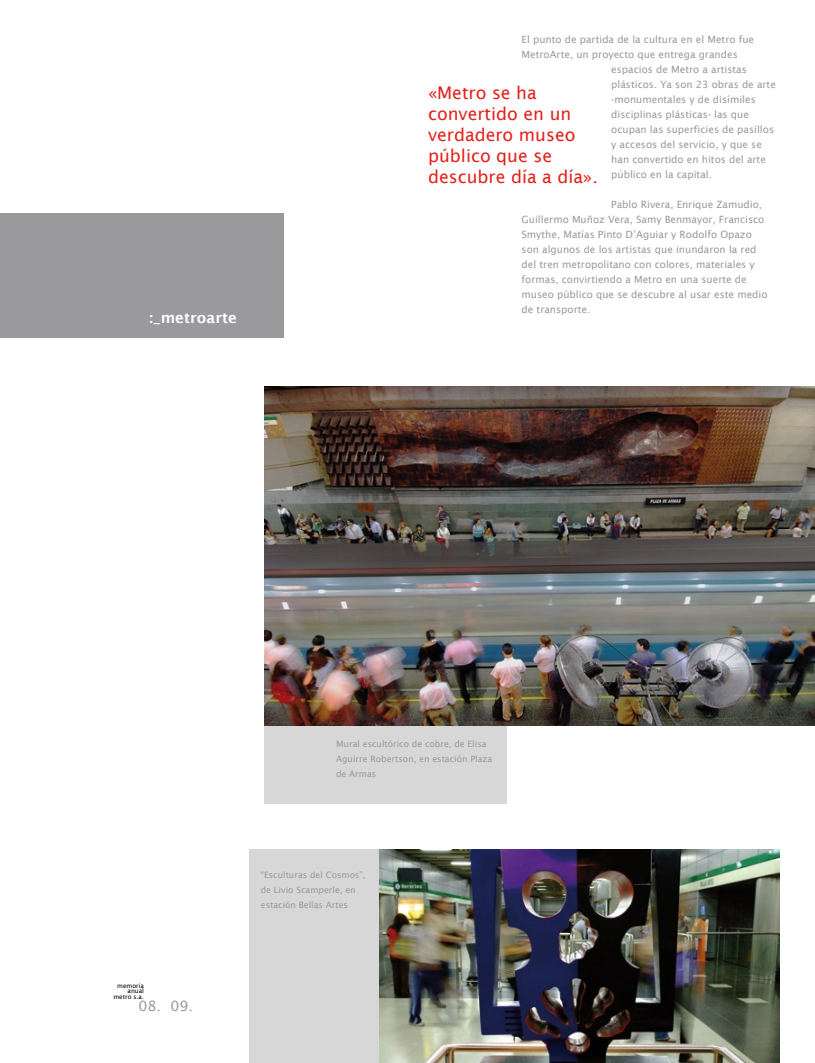
<style>
.page{position:relative;width:815px;height:1063px;background:#fff}
.page>*{position:absolute;margin:0;border:0;box-sizing:border-box;transform-origin:0 0}
.t1{font:17.5px/21px "Lucida Sans";color:#e32219}
.t2{font:600 15px "Lucida Sans";color:#fff}
.t3{font:14.25px "Lucida Sans";color:#9a9a9d}
.t4{font:10px/15px "Lucida Sans";color:#9a9a9d}
.t5{font:8.75px/15px "Lucida Sans";color:#9a9a9d}
.t6{font:6.25px/5.6px "Lucida Sans";color:#000;text-align:right}
</style>
<div class="page">
<div style="left:0;top:213px;width:284px;height:124px;background:#9a9a9d"></div>
<img style="left:264px;top:387px;width:551px;height:339px">
<div style="left:249px;top:849px;width:137px;height:214px;background:#d7d7d8"></div>
<div style="left:264px;top:726px;width:243px;height:78px;background:#d7d7d8"></div>
<img style="left:380px;top:849px;width:400px;height:214px">
<h2 class="t2" style="left:150px;top:309px;width:89px">:_metroarte</h2>
<p class="t4" style="left:522px;top:32px;width:234px">El punto de partida de la cultura en el Metro fue</p>
<p class="t4" style="left:522px;top:47px;width:218px">MetroArte, un proyecto que entrega grandes</p>
<p class="t4" style="left:611px;top:62px;width:137px">espacios de Metro a artistas</p>
<p class="t4" style="left:611px;top:77px;width:166px">plásticos. Ya son 23 obras de arte</p>
<p class="t4" style="left:611px;top:92px;width:146px">-monumentales y de disímiles</p>
<p class="t4" style="left:611px;top:107px;width:139px">disciplinas plásticas- las que</p>
<p class="t4" style="left:611px;top:122px;width:164px">ocupan las superficies de pasillos</p>
<p class="t4" style="left:611px;top:137px;width:152px">y accesos del servicio, y que se</p>
<p class="t4" style="left:611px;top:152px;width:156px">han convertido en hitos del arte</p>
<p class="t4" style="left:611px;top:167px;width:102px">público en la capital.</p>
<p class="t4" style="left:522px;top:197px;width:247px;text-indent:90px">Pablo Rivera, Enrique Zamudio, Guillermo Muñoz Vera, Samy Benmayor, Francisco Smythe, Matías Pinto D’Aguiar y Rodolfo Opazo son algunos de los artistas que inundaron la red del tren metropolitano con colores, materiales y formas, convirtiendo a Metro en una suerte de museo público que se descubre al usar este medio de transporte.</p>
<h1 class="t1" style="left:428px;top:82px;width:171px">«Metro se ha convertido en un verdadero museo público que se descubre día a día».</h1>
<p class="t6" style="left:113px;top:983px;width:32px">memoria anual metro s.a.</p>
<h3 class="t3" style="left:139px;top:998px;width:56px">08. 09.</h3>
<p class="t5" style="left:336px;top:736px;width:158px">Mural escultórico de cobre, de Elisa<br>Aguirre Robertson, en estación Plaza de Armas</p>
<p class="t5" style="left:261px;top:868px;width:106px">“Esculturas del Cosmos”, de Livio Scamperle, en estación Bellas Artes</p>
</div>
